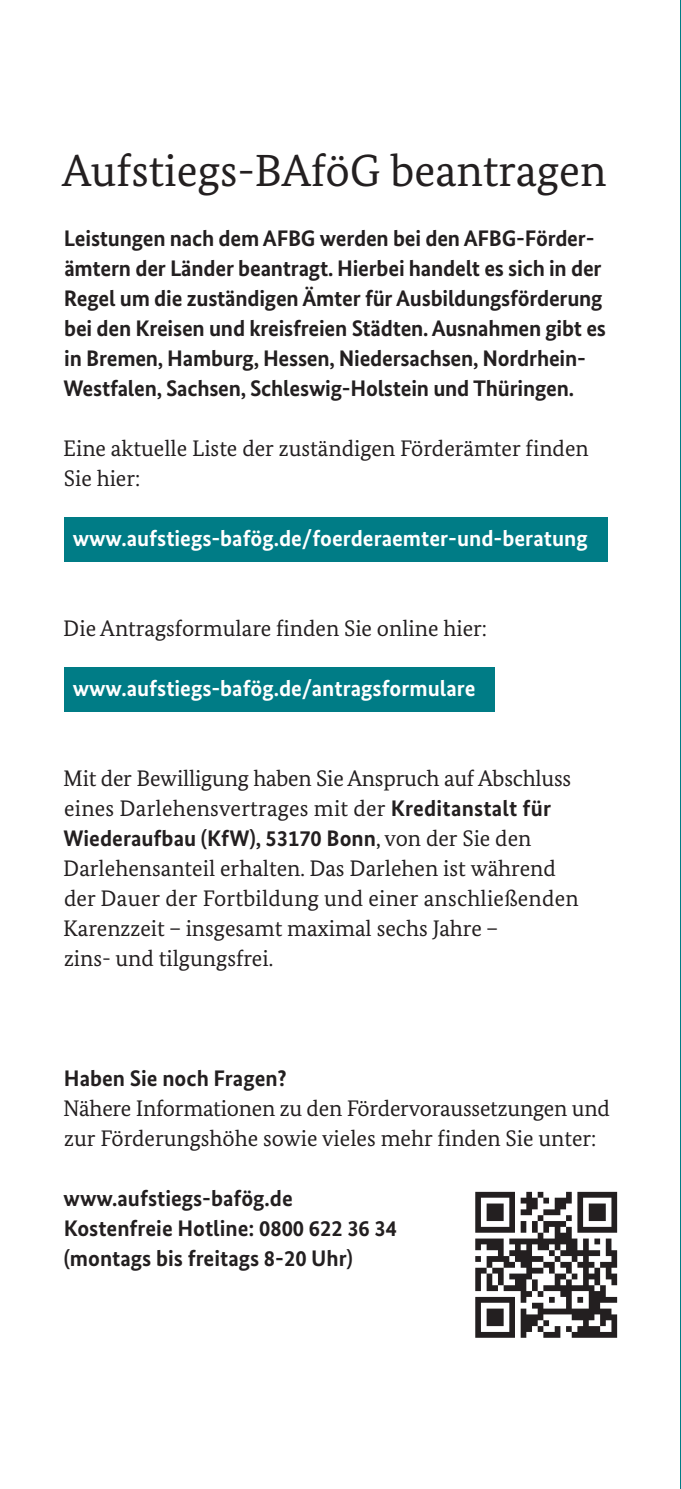
<style>
.page{position:relative;width:681px;height:1489px;background:#fff}
.page>*{position:absolute;margin:0;border:0;box-sizing:border-box;transform-origin:0 0}
.t1{font:45px "Bundes Serif";color:#231f20}
.t2{font:22.5px/30px "Bundes Serif";color:#231f20}
.t3{font:700 22.5px/30px "Bundes Sans";letter-spacing:-.01em;color:#231f20}
.t4{font:700 22.5px "Bundes Sans";color:#fff}
.s1{font-family:"Bundes Sans";font-weight:700}
</style>
<div class="page">
<div style="left:64px;top:516px;width:543px;height:45px;background:#007c86"></div>
<div style="left:64px;top:666px;width:430px;height:45px;background:#007c86"></div>
<svg style="left:475px;top:1191px;width:142px;height:146px"></svg>
<h2 class="t1" style="left:62px;top:153px;width:545px">Aufstiegs-BAföG beantragen</h2>
<p class="t3" style="left:63px;top:224px;width:544px">Leistungen nach dem AFBG werden bei den AFBG-Förder&shy;ämtern der Länder beantragt. Hierbei handelt es sich in der Regel um die zuständigen Ämter für Ausbildungs förderung bei den Kreisen und kreisfreien Städten. Ausnahmen gibt es in Bremen, Hamburg, Hessen, Nieder sachsen, Nordrhein-Westfalen, Sachsen, Schleswig-Holstein und Thüringen.</p>
<p class="t2" style="left:63px;top:434px;width:526px">Eine aktuelle Liste der zuständigen Förderämter finden<br>Sie hier:</p>
<p class="t4" style="left:73px;top:528px;width:516px">www.aufstiegs-bafög.de/foerderaemter-und-beratung</p>
<p class="t2" style="left:63px;top:614px;width:425px">Die Antragsformulare finden Sie online hier:</p>
<p class="t4" style="left:73px;top:678px;width:404px">www.aufstiegs-bafög.de/antragsformulare</p>
<p class="t2" style="left:63px;top:764px;width:517px">Mit der Bewilligung haben Sie Anspruch auf Abschluss eines Darlehensvertrages mit der <span class="s1">Kreditanstalt für Wiederaufbau (KfW), 53170 Bonn</span>, von der Sie den<br>Dar le hens anteil erhalten. Das Darlehen ist während der Dauer der Fortbildung und einer anschließenden Ka renzzeit – insgesamt maximal sechs Jahre –<br>zins- und tilgungsfrei.</p>
<h3 class="t3" style="left:64px;top:1064px;width:224px">Haben Sie noch Fragen?</h3>
<p class="t2" style="left:63px;top:1094px;width:548px">Nähere Informationen zu den Fördervoraussetzungen und zur Förderungshöhe sowie vieles mehr finden Sie unter:</p>
<p class="t3" style="left:64px;top:1184px;width:230px">www.aufstiegs-bafög.de</p>
<p class="t3" style="left:64px;top:1214px;width:334px">Kostenfreie Hotline: 0800 622 36 34</p>
<p class="t3" style="left:64px;top:1244px;width:290px">(montags bis freitags 8-20 Uhr)</p>
</div>
